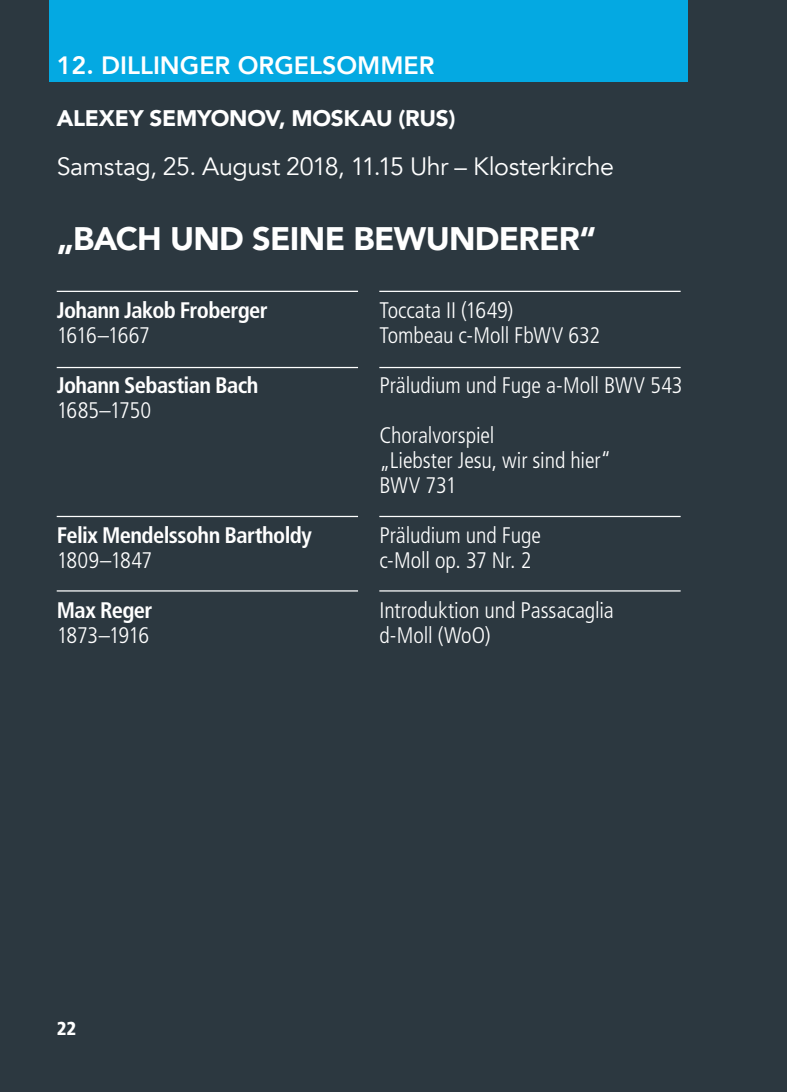
<style>
.page{position:relative;width:787px;height:1092px;background:#fff}
.page>*{position:absolute;margin:0;border:0;box-sizing:border-box;transform-origin:0 0}
.t1{font:900 32.5px "Avenir";letter-spacing:-.02em;color:#fff}
.t2{font:25px "Avenir";letter-spacing:-.015em;color:#fff}
.t3{font:800 25px "Avenir";color:#fff}
.t4{font:300 condensed 22.5px/25px "Frutiger LT Std";letter-spacing:-.005em;color:#fff}
.t5{font:700 condensed 22.5px "Frutiger LT Std";letter-spacing:-.025em;color:#fff}
.t6{font:900 22.5px "Avenir";letter-spacing:-.015em;color:#fff}
.t7{font:300 condensed 22.5px "Frutiger LT Std";letter-spacing:-.04em;color:#fff}
.t8{font:900 condensed 18.75px "Frutiger LT Std";color:#fff}
</style>
<div class="page">
<div style="left:0;top:0;width:787px;height:1091px;background:#2c3840"></div>
<div style="left:50px;top:0;width:637px;height:81px;background:#04a9e2"></div>
<hr style="left:57px;top:291px;width:301px;height:1px;background:#fff">
<hr style="left:57px;top:367px;width:301px;height:1px;background:#fff">
<hr style="left:379px;top:291px;width:301px;height:1px;background:#fff">
<hr style="left:379px;top:367px;width:301px;height:1px;background:#fff">
<hr style="left:57px;top:516px;width:301px;height:1px;background:#fff">
<hr style="left:379px;top:516px;width:301px;height:1px;background:#fff">
<hr style="left:57px;top:590px;width:301px;height:1px;background:#fff">
<hr style="left:379px;top:590px;width:301px;height:1px;background:#fff">
<p class="t3" style="left:57px;top:46px;width:379px">12. DILLINGER ORGELSOMMER</p>
<p class="t6" style="left:57px;top:99px;width:400px">ALEXEY SEMYONOV, MOSKAU (RUS)</p>
<p class="t2" style="left:57px;top:151px;width:559px">Samstag, 25. August 2018, 11.15 Uhr – Klosterkirche</p>
<h1 class="t1" style="left:57px;top:211px;width:541px">„BACH UND SEINE BEWUNDERER“</h1>
<p class="t5" style="left:57px;top:296px;width:213px">Johann Jakob Froberger</p>
<p class="t4" style="left:379px;top:298px;width:135px">Toccata II (1649)</p>
<p class="t7" style="left:57px;top:322px;width:95px">1616–1667</p>
<p class="t4" style="left:379px;top:323px;width:222px">Tombeau c-Moll FbWV 632</p>
<p class="t5" style="left:57px;top:371px;width:203px">Johann Sebastian Bach</p>
<p class="t4" style="left:379px;top:373px;width:304px">Präludium und Fuge a-Moll BWV 543</p>
<p class="t4" style="left:57px;top:398px;width:96px">1685–1750</p>
<p class="t4" style="left:379px;top:423px;width:233px">Choralvorspiel<br>„Liebster Jesu, wir sind hier“<br>BWV 731</p>
<p class="t5" style="left:57px;top:521px;width:257px">Felix Mendelssohn Bartholdy</p>
<p class="t4" style="left:379px;top:523px;width:163px">Präludium und Fuge</p>
<p class="t4" style="left:57px;top:548px;width:97px">1809–1847</p>
<p class="t4" style="left:379px;top:548px;width:153px">c-Moll op. 37 Nr. 2</p>
<p class="t5" style="left:57px;top:596px;width:97px">Max Reger</p>
<p class="t4" style="left:379px;top:598px;width:236px">Introduktion und Passacaglia</p>
<p class="t7" style="left:57px;top:622px;width:94px">1873–1916</p>
<p class="t4" style="left:379px;top:623px;width:113px">d-Moll (WoO)</p>
<p class="t8" style="left:57px;top:1017px;width:21px">22</p>
</div>
